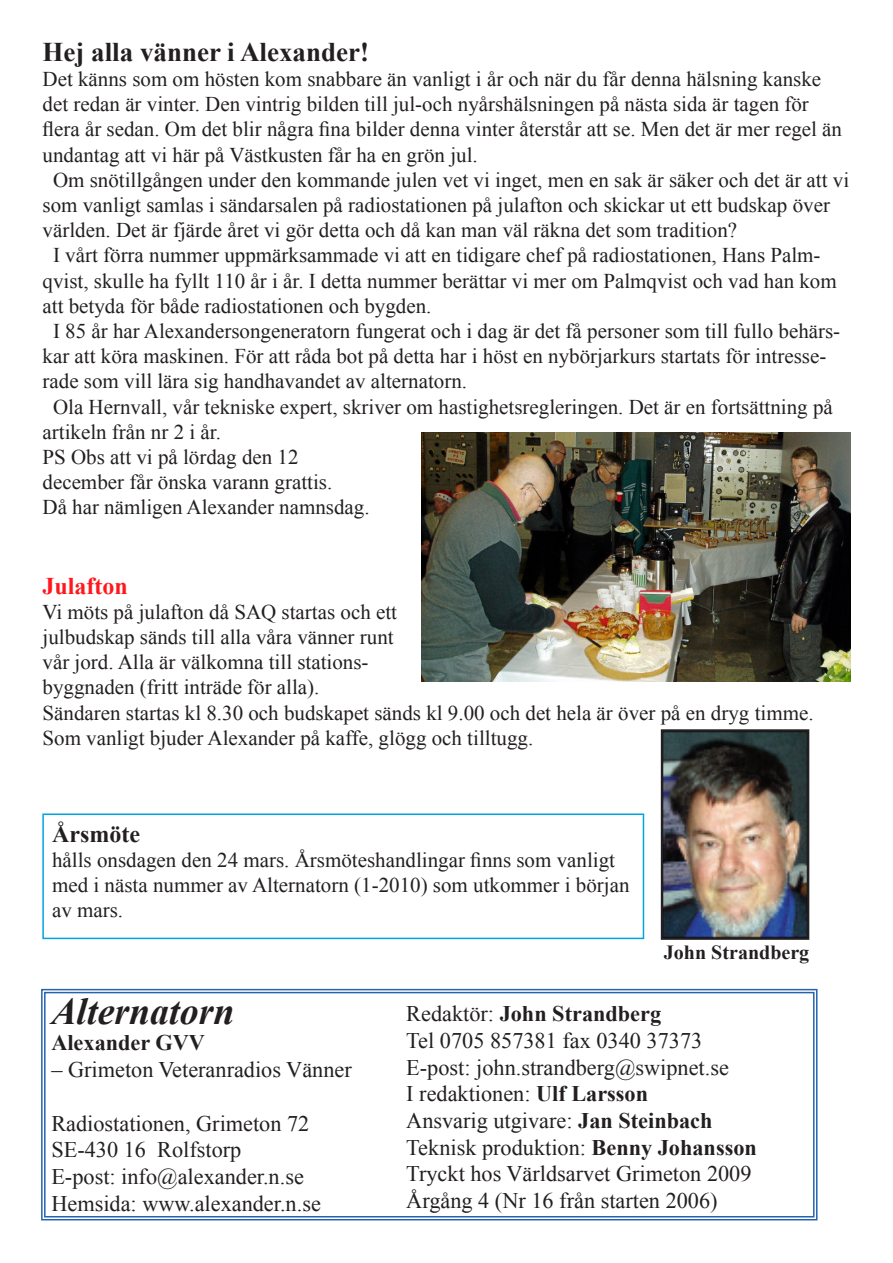
<style>
.page{position:relative;width:893px;height:1263px;background:#fff}
.page>*{position:absolute;margin:0;border:0;box-sizing:border-box;transform-origin:0 0}
.t1{font:italic 700 37.8px "Times New Roman";color:#231f20}
.t2{font:700 27px "Times New Roman";color:#231f20}
.t3{font:700 24px "Times New Roman";color:#ff171b}
.t4{font:700 24px "Times New Roman";color:#231f20}
.t5{font:22.35px "Times New Roman";color:#231f20}
.t6{font:700 22.35px "Times New Roman";color:#231f20}
.t7{font:21px/25.2px "Times New Roman";color:#231f20}
.t8{font:700 20.1px "Times New Roman";color:#231f20}
.s1{font-weight:400}
.s2{font-weight:700}
</style>
<div class="page">
<svg style="left:41px;top:988px;width:777px;height:233px"></svg>
<div style="left:44px;top:992px;width:770px;height:225px;border:1px solid #2362af"></div>
<img style="left:664px;top:732px;width:142px;height:205px">
<div style="left:661px;top:729px;width:148px;height:211px;border:2px solid #231f20"></div>
<div style="left:42px;top:813px;width:602px;height:126px;background:#fff;border:2px solid #00a4e1"></div>
<img style="left:421px;top:433px;width:429px;height:248px">
<p class="t2" style="left:43px;top:33px;width:328px">Hej alla vänner i Alexander!</p>
<p class="t7" style="left:43px;top:66px;width:801px">Det känns som om hösten kom snabbare än vanligt i år och när du får denna hälsning kanske det redan är vinter. Den vintrig bilden till jul-och nyårshälsningen på nästa sida är tagen för flera år sedan. Om det blir några fina bilder denna vinter återstår att se. Men det är mer regel än undantag att vi här på Västkusten får ha en grön jul.</p>
<p class="t7" style="left:43px;top:167px;width:808px;text-indent:10px">Om snötillgången under den kommande julen vet vi inget, men en sak är säker och det är att vi som vanligt samlas i sändarsalen på radiostationen på julafton och skickar ut ett budskap över världen. Det är fjärde året vi gör detta och då kan man väl räkna det som tradition?</p>
<p class="t7" style="left:43px;top:242px;width:796px;text-indent:10px">I vårt förra nummer uppmärksammade vi att en tidigare chef på radiostationen, Hans Palm&shy;qvist, skulle ha fyllt 110 år i år. I detta nummer berättar vi mer om Palmqvist och vad han kom att betyda för både radiostationen och bygden.</p>
<p class="t7" style="left:43px;top:318px;width:799px;text-indent:10px">I 85 år har Alexandersongeneratorn fungerat och i dag är det få personer som till fullo behärs&shy;kar att köra maskinen. För att råda bot på detta har i höst en nybörjarkurs startats för intresse&shy;rade som vill lära sig handhavandet av alternatorn.</p>
<p class="t7" style="left:43px;top:394px;width:792px;text-indent:10px">Ola Hernvall, vår tekniske expert, skriver om hastighetsregleringen. Det är en fortsättning på artikeln från nr 2 i år.</p>
<p class="t7" style="left:43px;top:444px;width:258px">PS Obs att vi på lördag den 12</p>
<p class="t7" style="left:43px;top:469px;width:291px">december får önska varann grattis.</p>
<p class="t7" style="left:43px;top:494px;width:329px">Då har nämligen Alexander namnsdag.</p>
<p class="t3" style="left:43px;top:569px;width:87px">Julafton</p>
<p class="t7" style="left:43px;top:599px;width:356px">Vi möts på julafton då SAQ startas och ett</p>
<p class="t7" style="left:43px;top:624px;width:353px">julbudskap sänds till alla våra vänner runt</p>
<p class="t7" style="left:43px;top:649px;width:328px">vår jord. Alla är välkomna till stations-</p>
<p class="t7" style="left:43px;top:674px;width:279px">byggnaden (fritt inträde för alla).</p>
<p class="t7" style="left:43px;top:700px;width:773px">Sändaren startas kl 8.30 och budskapet sänds kl 9.00 och det hela är över på en dryg timme.<br>Som vanligt bjuder Alexander på kaffe, glögg och tilltugg.</p>
<p class="t4" style="left:52px;top:817px;width:89px">Årsmöte</p>
<p class="t7" style="left:52px;top:847px;width:579px">hålls onsdagen den 24 mars. Årsmöteshandlingar finns som vanligt med i nästa nummer av Alternatorn (1-2010) som utkommer i början av mars.</p>
<p class="t8" style="left:664px;top:938px;width:147px">John Strandberg</p>
<p class="t1" style="left:51px;top:985px;width:185px">Alternatorn</p>
<p class="t6" style="left:51px;top:1027px;width:155px">Alexander GVV</p>
<p class="t5" style="left:51px;top:1055px;width:302px">– Grimeton Veteranradios Vänner</p>
<p class="t5" style="left:51px;top:1108px;width:260px">Radiostationen, Grimeton 72</p>
<p class="t5" style="left:51px;top:1135px;width:191px">SE-430 16 Rolfstorp</p>
<p class="t5" style="left:51px;top:1161px;width:254px">E-post: info@alexander.n.se</p>
<p class="t5" style="left:51px;top:1188px;width:271px">Hemsida: www.alexander.n.se</p>
<p class="t6" style="left:406px;top:998px;width:256px"><span class="s1">Redaktör:</span> John Strandberg</p>
<p class="t5" style="left:406px;top:1025px;width:298px">Tel 0705 857381 fax 0340 37373</p>
<p class="t5" style="left:406px;top:1052px;width:324px">E-post: john.strandberg@swipnet.se</p>
<p class="t5" style="left:406px;top:1079px;width:243px">I redaktionen: <span class="s2">Ulf Larsson</span></p>
<p class="t5" style="left:406px;top:1105px;width:308px">Ansvarig utgivare: <span class="s2">Jan Steinbach</span></p>
<p class="t5" style="left:406px;top:1132px;width:352px">Teknisk produktion: <span class="s2">Benny Johansson</span></p>
<p class="t5" style="left:406px;top:1159px;width:347px">Tryckt hos Världsarvet Grimeton 2009</p>
<p class="t5" style="left:406px;top:1186px;width:313px">Årgång 4 (Nr 16 från starten 2006)</p>
</div>
